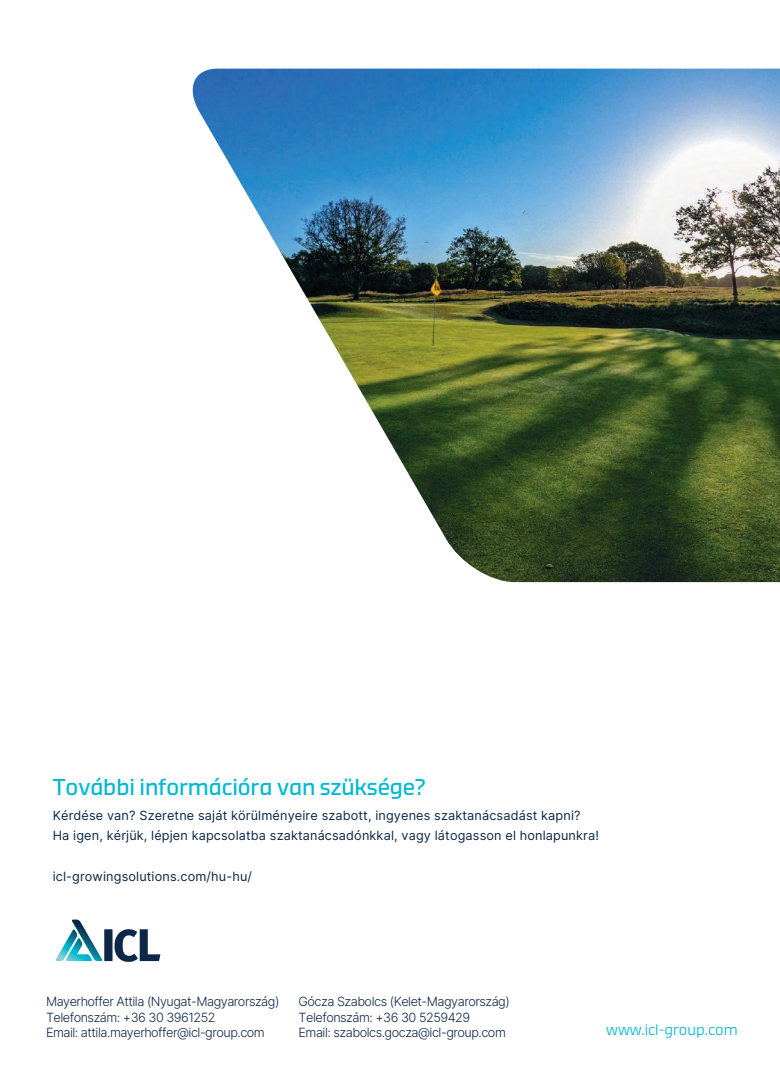
<style>
.page{position:relative;width:780px;height:1088px;background:#fff}
.page>*{position:absolute;margin:0;border:0;box-sizing:border-box;transform-origin:0 0}
.t1{font:22.88px "Demo";letter-spacing:-.005em;color:#00b9d4}
.t2{font:300 15.25px "Demo";color:#00b9d4}
.t3{font:300 12.75px/15.2px "Inter";letter-spacing:-.04em;color:#0c2747}
.t4{font:12.75px/20.4px "Inter";letter-spacing:.01em;color:#0c2747}
</style>
<div class="page">
<img style="left:192px;top:69px;width:588px;height:513px">
<svg style="left:55px;top:919px;width:105px;height:43px"></svg>
<h1 class="t1" style="left:53px;top:773px;width:374px">További információra van szüksége?</h1>
<p class="t4" style="left:53px;top:804px;width:547px">Kérdése van? Szeretne saját körülményeire szabott, ingyenes szaktanácsadást kapni?<br>Ha igen, kérjük, lépjen kapcsolatba szaktanácsadónkkal, vagy látogasson el honlapunkra!</p>
<p class="t4" style="left:53px;top:865px;width:201px">icl-growingsolutions.com/hu-hu/</p>
<p class="t3" style="left:46px;top:994px;width:235px">Mayerhoffer Attila (Nyugat-Magyarország)<br>Telefonszám: +36 30 3961252<br>Email: attila.mayerhoffer@icl-group.com</p>
<p class="t3" style="left:298px;top:994px;width:213px">Gócza Szabolcs (Kelet-Magyarország)<br>Telefonszám: +36 30 5259429<br>Email: szabolcs.gocza@icl-group.com</p>
<p class="t2" style="left:606px;top:1020px;width:133px">www.icl-group.com</p>
</div>
